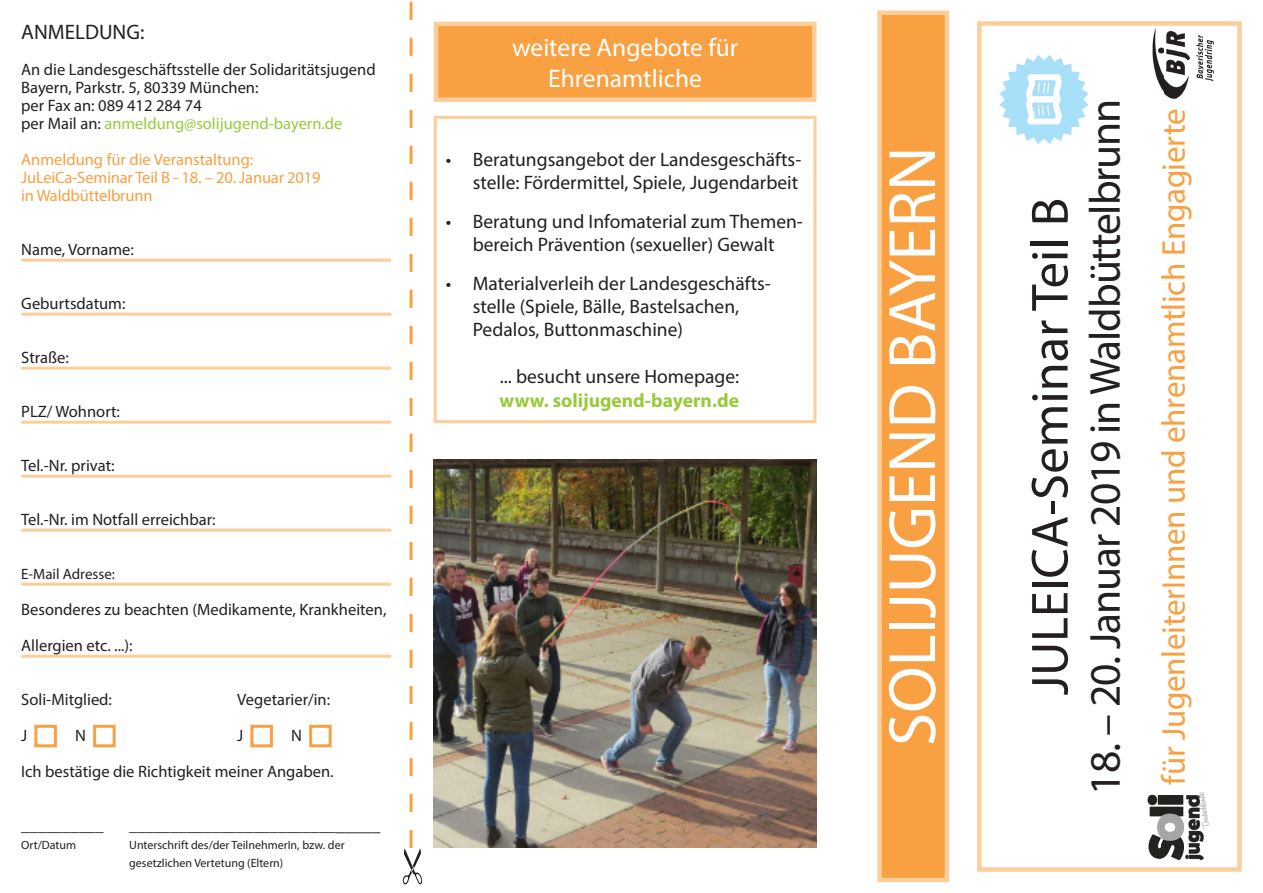
<style>
.page{position:relative;width:1263px;height:893px;background:#fff}
.page>*{position:absolute;margin:0;border:0;box-sizing:border-box;transform-origin:0 0}
.t1{font:67.5px "Myriad Pro";color:#fff}
.t2{font:52.5px "Myriad Pro";color:#231f20}
.t3{font:43.5px "Myriad Pro";letter-spacing:-.025em;color:#231f20}
.t4{font:33px "Myriad Pro";letter-spacing:-.01em;color:#f8a042}
.t5{font:25.5px/30.6px "Myriad Pro";color:#fff;text-align:center}
.t6{font:21px "Myriad Pro";color:#231f20}
.t7{font:19.5px/23.4px "Myriad Pro";color:#231f20}
.t8{font:16.5px/18px "Myriad Pro";color:#231f20}
.t9{font:16.5px "Myriad Pro";letter-spacing:-.01em;color:#f8a042}
.t10{font:16.5px "Myriad Pro";color:#99ca3b}
.t11{font:15px "Myriad Pro";color:#231f20}
.t12{font:12px/18px "Myriad Pro";color:#231f20}
.s1{color:#231f20}
.s2{font-size:18px}
.s3{font-weight:700;color:#99ca3b}
</style>
<div class="page">
<img style="left:1147px;top:792px;width:62px;height:69px">
<img style="left:1152px;top:29px;width:61px;height:70px">
<div style="left:877px;top:11px;width:72px;height:871px;background:#f8a042;border:4px solid #fdcd9a"></div>
<div style="left:436px;top:24px;width:378px;height:76px;background:#f8a042"></div>
<div style="left:434px;top:22px;width:382px;height:80px;border:4px solid #fdcd9a"></div>
<div style="left:434px;top:116px;width:382px;height:307px;border:3px solid #fdcd9a"></div>
<div style="left:977px;top:21px;width:265px;height:851px;border:4px solid #fdcd9a"></div>
<img style="left:434px;top:459px;width:382px;height:389px">
<svg style="left:999px;top:55px;width:89px;height:89px"></svg>
<hr style="left:21px;top:259px;width:370px;height:3px;background:#fdcd9a">
<hr style="left:21px;top:313px;width:370px;height:3px;background:#fdcd9a">
<hr style="left:21px;top:367px;width:370px;height:3px;background:#fdcd9a">
<hr style="left:21px;top:421px;width:370px;height:3px;background:#fdcd9a">
<hr style="left:21px;top:475px;width:370px;height:3px;background:#fdcd9a">
<hr style="left:21px;top:529px;width:370px;height:3px;background:#fdcd9a">
<hr style="left:21px;top:583px;width:370px;height:3px;background:#fdcd9a">
<hr style="left:21px;top:655px;width:370px;height:3px;background:#fdcd9a">
<div style="left:34px;top:725px;width:23px;height:22px;border:3px solid #f8a042"></div>
<div style="left:93px;top:725px;width:23px;height:22px;border:3px solid #f8a042"></div>
<div style="left:250px;top:725px;width:23px;height:22px;border:3px solid #f8a042"></div>
<div style="left:309px;top:725px;width:23px;height:22px;border:3px solid #f8a042"></div>
<svg style="left:403px;top:2px;width:19px;height:882px"></svg>
<p class="t6" style="left:21px;top:19px;width:125px">ANMELDUNG:</p>
<p class="t8" style="left:21px;top:60px;width:356px">An die Landesgeschäftsstelle der Solidaritätsjugend<br>Bayern, Parkstr. 5, 80339 München:<br>per Fax an: 089 412 284 74</p>
<p class="t10" style="left:21px;top:114px;width:323px"><span class="s1">per Mail an:</span> anmeldung@solijugend-bayern.de</p>
<p class="t9" style="left:21px;top:150px;width:234px">Anmeldung für die Veranstaltung:</p>
<p class="t9" style="left:21px;top:168px;width:301px">JuLeiCa-Seminar Teil B - 18. – 20. Januar 2019</p>
<p class="t9" style="left:21px;top:186px;width:133px">in Waldbüttelbrunn</p>
<p class="t8" style="left:21px;top:240px;width:114px">Name, Vorname:</p>
<p class="t8" style="left:21px;top:294px;width:106px">Geburtsdatum:</p>
<p class="t8" style="left:21px;top:348px;width:49px">Straße:</p>
<p class="t8" style="left:21px;top:402px;width:100px">PLZ/ Wohnort:</p>
<p class="t8" style="left:21px;top:456px;width:95px">Tel.-Nr. privat:</p>
<p class="t8" style="left:21px;top:510px;width:196px">Tel.-Nr. im Notfall erreichbar:</p>
<p class="t11" style="left:21px;top:565px;width:95px">E-Mail Adresse:</p>
<p class="t8" style="left:21px;top:600px;width:367px">Besonderes zu beachten (Medikamente, Krankheiten,</p>
<p class="t8" style="left:21px;top:636px;width:113px">Allergien etc. ...):</p>
<p class="t8" style="left:21px;top:690px;width:92px">Soli-Mitglied:</p>
<p class="t8" style="left:237px;top:690px;width:94px">Vegetarier/in:</p>
<p class="t8" style="left:21px;top:726px;width:8px">J</p>
<p class="t8" style="left:75px;top:726px;width:12px">N</p>
<p class="t8" style="left:237px;top:726px;width:8px">J</p>
<p class="t8" style="left:291px;top:726px;width:12px">N</p>
<p class="t8" style="left:21px;top:762px;width:314px">Ich bestätige die Richtigkeit meiner Angaben.</p>
<p class="t8" style="left:21px;top:816px;width:84px">__________</p>
<p class="t8" style="left:129px;top:816px;width:253px">_________________________<span class="s2">_____</span></p>
<p class="t12" style="left:21px;top:836px;width:56px">Ort/Datum</p>
<p class="t12" style="left:129px;top:836px;width:217px">Unterschrift des/der TeilnehmerIn, bzw. der gesetzlichen Vertetung (Eltern)</p>
<p class="t5" style="left:512px;top:32px;width:228px">weitere Angebote für<br>Ehrenamtliche</p>
<p class="t7" style="left:446px;top:147px;width:357px;text-align:right">• Beratungsangebot der Landesgeschäfts&shy;stelle: Fördermittel, Spiele, Jugendarbeit</p>
<p class="t7" style="left:446px;top:209px;width:359px;text-align:center">• Beratung und Infomaterial zum Themen&shy;bereich Prävention (sexueller) Gewalt</p>
<p class="t7" style="left:473px;top:271px;width:300px;text-indent:-27px">• Materialverleih der Landesgeschäfts&shy;stelle (Spiele, Bälle, Bastelsachen,<br>Pedalos, Buttonmaschine)</p>
<p class="t7" style="left:499px;top:365px;width:241px">... besucht unsere Homepage: <span class="s3">www. solijugend-bayern.de</span></p>
<p class="t1" style="left:871px;top:746px;width:601px;rotate:-90deg">SOLIJUGEND BAYERN</p>
<p class="t2" style="left:1017px;top:695px;width:499px;rotate:-90deg">JULEICA-Seminar Teil B</p>
<p class="t3" style="left:1078px;top:794px;width:698px;rotate:-90deg">18. – 20. Januar 2019 in Waldbüttelbrunn</p>
<p class="t4" style="left:1153px;top:784px;width:678px;rotate:-90deg">für JugenleiterInnen und ehrenamtlich Engagierte</p>
</div>
